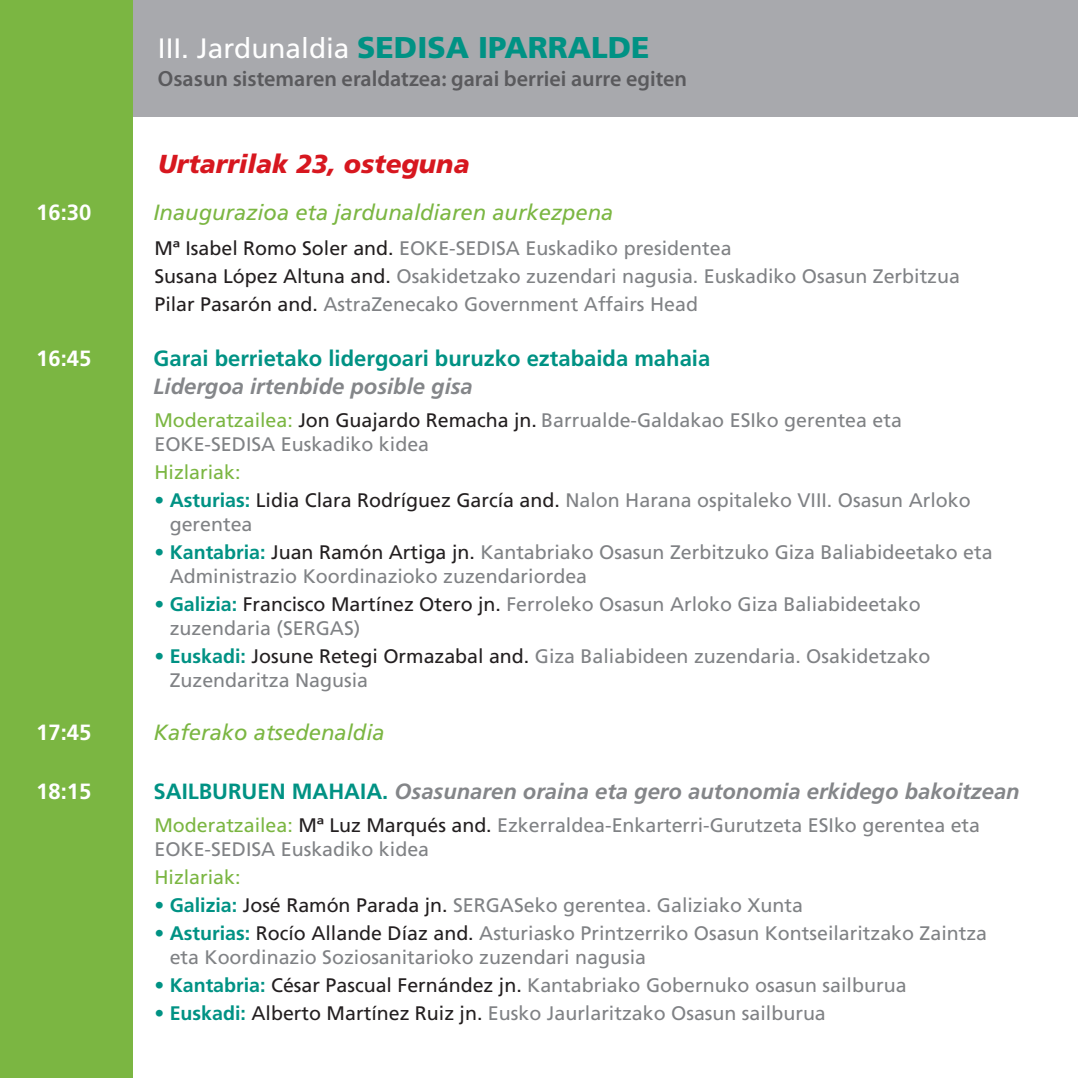
<style>
.page{position:relative;width:1078px;height:1078px;background:#fff}
.page>*{position:absolute;margin:0;border:0;box-sizing:border-box;transform-origin:0 0}
.t1{font:28px "Frutiger";color:#fff}
.t2{font:italic 900 26px "Frutiger";color:#d7171f}
.t3{font:italic 700 22px "Frutiger";color:#848689}
.t4{font:italic 22px "Frutiger";color:#7bb642}
.t5{font:600 22px "Myriad Pro";color:#5a5a5d}
.t6{font:700 22px "Frutiger";color:#009284}
.t7{font:700 22px "Frutiger";color:#fff}
.t8{font:19.6px/24px "Frutiger";color:#808285}
.t9{font:19.6px "Frutiger";color:#7bb642}
.s1{font-weight:900;font-size:30px;color:#009284}
.s2{color:#231f20}
.s3{color:#7bb642}
.s4{font-weight:700;color:#009284}
.s5{font-style:normal;color:#009284}
</style>
<div class="page">
<div style="left:34px;top:0;width:1043px;height:117px;background:#a8a9ad"></div>
<div style="left:0;top:0;width:132px;height:1077px;background:#7bb642"></div>
<h1 class="t1" style="left:158px;top:31px;width:493px">III. Jardunaldia <span class="s1">SEDISA IPARRALDE</span></h1>
<p class="t5" style="left:158px;top:64px;width:530px">Osasun sistemaren eraldatzea: garai berriei aurre egiten</p>
<h2 class="t2" style="left:158px;top:148px;width:313px">Urtarrilak 23, osteguna</h2>
<p class="t7" style="left:36px;top:200px;width:57px">16:30</p>
<p class="t4" style="left:153px;top:200px;width:461px">Inaugurazioa eta jardunaldiaren aurkezpena</p>
<p class="t8" style="left:154px;top:234px;width:806px;line-height:28px"><span class="s2">Mª Isabel Romo Soler and.</span> EOKE-SEDISA Euskadiko presidentea<br><span class="s2">Susana López Altuna and.</span> Osakidetzako zuzendari nagusia. Euskadiko Osasun Zerbitzua<br><span class="s2">Pilar Pasarón and.</span> AstraZenecako Government Affairs Head</p>
<p class="t7" style="left:36px;top:346px;width:57px">16:45</p>
<p class="t6" style="left:153px;top:346px;width:558px">Garai berrietako lidergoari buruzko eztabaida mahaia</p>
<p class="t3" style="left:153px;top:374px;width:321px">Lidergoa irtenbide posible gisa</p>
<p class="t8" style="left:154px;top:408px;width:749px"><span class="s3">Moderatzailea:</span> <span class="s2">Jon Guajardo Remacha jn.</span> Barrualde-Galdakao ESIko gerentea eta<br>EOKE-SEDISA Euskadiko kidea</p>
<p class="t9" style="left:154px;top:460px;width:88px">Hizlariak:</p>
<p class="t8" style="left:170px;top:488px;width:802px;text-indent:-15px"><span class="s4">• Asturias:</span> <span class="s2">Lidia Clara Rodríguez García and.</span> Nalon Harana ospitaleko VIII. Osasun Arloko gerentea</p>
<p class="t8" style="left:170px;top:540px;width:824px;text-indent:-15px"><span class="s4">• Kantabria:</span> <span class="s2">Juan Ramón Artiga jn.</span> Kantabriako Osasun Zerbitzuko Giza Baliabideetako eta<br>Administrazio Koordinazioko zuzendariordea</p>
<p class="t8" style="left:170px;top:592px;width:752px;text-indent:-15px"><span class="s4">• Galizia:</span> <span class="s2">Francisco Martínez Otero jn.</span> Ferroleko Osasun Arloko Giza Baliabideetako zuzendaria (SERGAS)</p>
<p class="t8" style="left:170px;top:644px;width:762px;text-indent:-15px"><span class="s4">• Euskadi:</span> <span class="s2">Josune Retegi Ormazabal and.</span> Giza Baliabideen zuzendaria. Osakidetzako<br>Zuzendaritza Nagusia</p>
<p class="t7" style="left:36px;top:719px;width:57px">17:45</p>
<p class="t4" style="left:153px;top:719px;width:233px">Kaferako atsedenaldia</p>
<p class="t7" style="left:36px;top:778px;width:57px">18:15</p>
<p class="t3" style="left:153px;top:778px;width:867px"><span class="s5">SAILBURUEN MAHAIA.</span> Osasunaren oraina eta gero autonomia erkidego bakoitzean</p>
<p class="t8" style="left:154px;top:812px;width:827px"><span class="s3">Moderatzailea:</span> <span class="s2">Mª Luz Marqués and.</span> Ezkerraldea-Enkarterri-Gurutzeta ESIko gerentea eta<br>EOKE-SEDISA Euskadiko kidea</p>
<p class="t9" style="left:154px;top:865px;width:88px">Hizlariak:</p>
<p class="t8" style="left:154px;top:892px;width:650px"><span class="s4">• Galizia:</span> <span class="s2">José Ramón Parada jn.</span> SERGASeko gerentea. Galiziako Xunta</p>
<p class="t8" style="left:170px;top:920px;width:818px;text-indent:-15px"><span class="s4">• Asturias:</span> <span class="s2">Rocío Allande Díaz and.</span> Asturiasko Printzerriko Osasun Kontseilaritzako Zaintza eta Koordinazio Soziosanitarioko zuzendari nagusia</p>
<p class="t8" style="left:154px;top:972px;width:753px"><span class="s4">• Kantabria:</span> <span class="s2">César Pascual Fernández jn.</span> Kantabriako Gobernuko osasun sailburua</p>
<p class="t8" style="left:154px;top:1000px;width:672px"><span class="s4">• Euskadi:</span> <span class="s2">Alberto Martínez Ruiz jn.</span> Eusko Jaurlaritzako Osasun sailburua</p>
</div>
